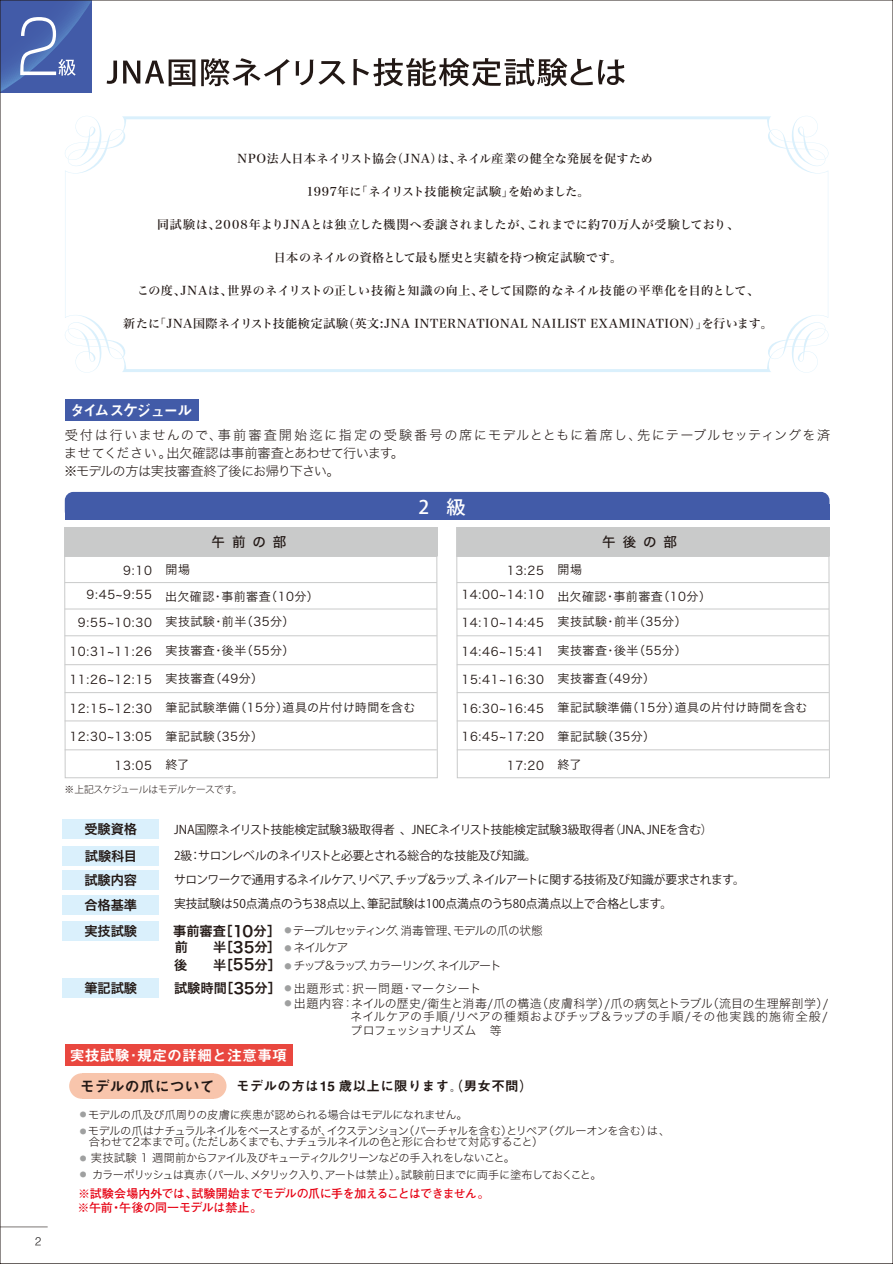
<style>
.page{position:relative;width:893px;height:1264px;background:#fff}
.page>*{position:absolute;margin:0;border:0;box-sizing:border-box;transform-origin:0 0}
.t1{font:500 18.6px "Koz Go Pro";color:#fff}
.t2{font:15px "Midashi Go MB31";color:#fff}
.t3{font:15px "Midashi Go MB31";color:#221815}
.t4{font:15px "Midashi Go MB31";letter-spacing:-.11em;color:#fff}
.t5{font:13.5px "Midashi Go MB31";letter-spacing:.025em;color:#221815}
.t6{font:13.5px "Hira Kaku Std N W5";letter-spacing:.505em;color:#221815}
.t7{font:13.2px/18px "Hira Kaku Std N W2";letter-spacing:.02em;color:#221815}
.t8{font:13.2px/26.5px "Hira Kaku Std N W6";color:#221815}
.t9{font:12px/25.5px "Hira Kaku Std N W3";letter-spacing:.04em;color:#221815}
.t10{font:12px "Hira Min Std W5";letter-spacing:.04em;color:#221815}
.t11{font:12px/25.5px "Koz Go Pro";color:#221815}
.t12{font:12px "Hira Min Std W5";letter-spacing:.015em;color:#221815}
.t13{font:12px "Koz Go Pro";letter-spacing:-.04em;color:#221815}
.t14{font:700 12px/13.5px "Futo Go B101";letter-spacing:-.025em;color:#e60012}
.t15{font:12px "Hira Kaku Std N W2";letter-spacing:-.015em;color:#221815}
.t16{font:12px "Hira Kaku Std N W2";letter-spacing:.04em;color:#221815}
.t17{font:12px/18px "Hira Kaku Std N W2";letter-spacing:-.12em;color:#221815}
.t18{font:12px "Hira Kaku Std N W2";letter-spacing:-.065em;color:#221815}
.t19{font:12px "Hira Kaku Std N W2";letter-spacing:.055em;color:#221815}
.t20{font:12px/24px "Hira Kaku Std N W3";letter-spacing:.06em;color:#221815;text-align:right}
.t21{font:12px "Hira Kaku Std N W2";letter-spacing:-.06em;color:#221815}
.t22{font:11.25px/10.5px "Hira Kaku Std N W2";letter-spacing:-.055em;color:#221815}
.t23{font:11.25px "Hira Kaku Std N W2";letter-spacing:-.075em;color:#221815}
.t24{font:300 9.75px "Koz Go Pro";letter-spacing:-.035em;color:#221815}
.s1{font-family:"Hira Kaku Std N W6";font-size:13.2px}
.s2{font-family:"Hira Kaku Std N W6";font-size:15.15px}
.s3{font-size:7.2px;color:#9fa0a0}
.s4{font-size:6.75px;color:#9fa0a0}
</style>
<div class="page">
<hr style="left:0;top:1226px;width:48px;height:1px;background:#221815">
<svg style="left:35px;top:1237px;width:6px;height:8px"></svg>
<svg style="left:107px;top:61px;width:10px;height:23px"></svg>
<svg style="left:123px;top:59px;width:72px;height:27px"></svg>
<svg style="left:201px;top:58px;width:89px;height:28px"></svg>
<svg style="left:296px;top:60px;width:49px;height:25px"></svg>
<svg style="left:353px;top:58px;width:272px;height:28px"></svg>
<svg style="left:2px;top:2px;width:90px;height:90px"></svg>
<div style="left:62px;top:921px;width:97px;height:19px;background:#daf0fc"></div>
<div style="left:62px;top:895px;width:97px;height:19px;background:#daf0fc"></div>
<div style="left:62px;top:820px;width:97px;height:19px;background:#daf0fc"></div>
<div style="left:62px;top:846px;width:97px;height:19px;background:#daf0fc"></div>
<div style="left:62px;top:978px;width:97px;height:19px;background:#daf0fc"></div>
<div style="left:62px;top:870px;width:97px;height:19px;background:#daf0fc"></div>
<svg style="left:65px;top:116px;width:764px;height:257px"></svg>
<svg style="left:64px;top:555px;width:374px;height:223px"></svg>
<div style="left:65px;top:527px;width:372px;height:29px;background:#c9caca"></div>
<hr style="left:65px;top:692px;width:372px;height:1px;background:#c9caca">
<hr style="left:65px;top:664px;width:372px;height:1px;background:#c9caca">
<hr style="left:65px;top:635px;width:372px;height:1px;background:#c9caca">
<hr style="left:65px;top:749px;width:372px;height:1px;background:#c9caca">
<hr style="left:65px;top:720px;width:372px;height:1px;background:#c9caca">
<hr style="left:65px;top:582px;width:372px;height:1px;background:#c9caca">
<hr style="left:65px;top:608px;width:372px;height:1px;background:#c9caca">
<div style="left:82px;top:1073px;width:132px;height:25px;background:#f8c5ac"></div>
<div style="left:69px;top:1073px;width:26px;height:25px;background:#f8c5ac;border-radius:50%"></div>
<div style="left:201px;top:1073px;width:25px;height:25px;background:#f8c5ac;border-radius:50%"></div>
<div style="left:65px;top:1044px;width:227px;height:22px;background:#e9473f"></div>
<div style="left:65px;top:399px;width:134px;height:21px;background:#425ba8"></div>
<div style="left:65px;top:492px;width:764px;height:27px;background:#425ba8;border-radius:9px"></div>
<div style="left:65px;top:503px;width:764px;height:16px;background:#425ba8"></div>
<svg style="left:456px;top:555px;width:374px;height:223px"></svg>
<div style="left:457px;top:527px;width:372px;height:29px;background:#c9caca"></div>
<hr style="left:457px;top:692px;width:372px;height:1px;background:#c9caca">
<hr style="left:457px;top:664px;width:372px;height:1px;background:#c9caca">
<hr style="left:457px;top:635px;width:372px;height:1px;background:#c9caca">
<hr style="left:457px;top:749px;width:372px;height:1px;background:#c9caca">
<hr style="left:457px;top:720px;width:372px;height:1px;background:#c9caca">
<hr style="left:457px;top:582px;width:372px;height:1px;background:#c9caca">
<hr style="left:457px;top:608px;width:372px;height:1px;background:#c9caca">
<p class="t10" style="left:237px;top:150px;width:417px">NPO法人日本ネイリスト協会（JNA）は、ネイル産業の健全な発展を促すため</p>
<p class="t12" style="left:306px;top:183px;width:285px">1997年に「ネイリスト技能検定試験」を始めました。</p>
<p class="t10" style="left:157px;top:216px;width:583px">同試験は、2008年よりJNAとは独立した機関へ委譲されましたが、これまでに約70万人が受験しており、</p>
<p class="t12" style="left:274px;top:249px;width:350px">日本のネイルの資格として最も歴史と実績を持つ検定試験です。</p>
<p class="t10" style="left:137px;top:282px;width:623px">この度、JNAは、世界のネイリストの正しい技術と知識の向上、そして国際的なネイル技能の平準化を目的として、</p>
<p class="t10" style="left:123px;top:315px;width:651px">新たに「JNA国際ネイリスト技能検定試験（英文:JNA INTERNATIONAL NAILIST EXAMINATION）」を行います。</p>
<p class="t4" style="left:70px;top:401px;width:124px">タイムスケジュール</p>
<p class="t7" style="left:64px;top:426px;width:768px">受付は行いませんので、事前審査開始迄に指定の受験番号の席にモデルとともに着席し、先にテーブルセッティングを済ませてください。出欠確認は事前審査とあわせて行います。<br>※モデルの方は実技審査終了後にお帰り下さい。</p>
<h1 class="t1" style="left:418px;top:495px;width:49px">2 級</h1>
<p class="t6" style="left:211px;top:532px;width:76px">午前の部</p>
<p class="t6" style="left:602px;top:532px;width:76px">午後の部</p>
<p class="t9" style="left:166px;top:556px;width:26px">開場</p>
<p class="t9" style="left:165px;top:583px;width:155px">出欠確認・事前審査（10分）実技試験・前半（35分）</p>
<p class="t9" style="left:166px;top:637px;width:131px">実技審査・後半（55分）</p>
<p class="t9" style="left:166px;top:666px;width:99px">実技審査（49分）</p>
<p class="t9" style="left:166px;top:694px;width:251px">筆記試験準備（15分）道具の片付け時間を含む</p>
<p class="t9" style="left:166px;top:723px;width:99px">筆記試験（35分）</p>
<p class="t9" style="left:166px;top:751px;width:25px">終了</p>
<p class="t24" style="left:65px;top:783px;width:179px">※上記スケジュールはモデルケースです。</p>
<p class="t9" style="left:87px;top:558px;width:67px;line-height:24px;text-align:right">9:10<br>9:45~9:55</p>
<p class="t9" style="left:78px;top:610px;width:75px">9:55~10:30</p>
<p class="t9" style="left:69px;top:638px;width:84px">10:31~11:26</p>
<p class="t9" style="left:69px;top:667px;width:84px">11:26~12:15</p>
<p class="t9" style="left:69px;top:695px;width:84px">12:15~12:30</p>
<p class="t9" style="left:69px;top:724px;width:84px">12:30~13:05</p>
<p class="t9" style="left:115px;top:752px;width:39px">13:05</p>
<p class="t20" style="left:461px;top:558px;width:84px">13:25<br>14:00~14:10</p>
<p class="t9" style="left:461px;top:610px;width:84px">14:10~14:45</p>
<p class="t9" style="left:461px;top:638px;width:84px">14:46~15:41</p>
<p class="t9" style="left:461px;top:667px;width:84px">15:41~16:30</p>
<p class="t9" style="left:461px;top:695px;width:84px">16:30~16:45</p>
<p class="t9" style="left:461px;top:724px;width:84px">16:45~17:20</p>
<p class="t9" style="left:507px;top:752px;width:39px">17:20</p>
<p class="t9" style="left:558px;top:556px;width:26px">開場</p>
<p class="t9" style="left:557px;top:583px;width:155px">出欠確認・事前審査（10分）実技試験・前半（35分）</p>
<p class="t9" style="left:558px;top:637px;width:131px">実技審査・後半（55分）</p>
<p class="t9" style="left:558px;top:666px;width:99px">実技審査（49分）</p>
<p class="t9" style="left:558px;top:694px;width:251px">筆記試験準備（15分）道具の片付け時間を含む</p>
<p class="t9" style="left:558px;top:723px;width:99px">筆記試験（35分）</p>
<p class="t9" style="left:558px;top:751px;width:25px">終了</p>
<p class="t8" style="left:84px;top:816px;width:54px">受験資格試験科目</p>
<p class="t11" style="left:174px;top:817px;width:540px">JNA国際ネイリスト技能検定試験3級取得者 、JNECネイリスト技能検定試験3級取得者（JNA、JNEを含む）<br>2級：サロンレベルのネイリストと必要とされる総合的な技能及び知識。</p>
<p class="t8" style="left:84px;top:867px;width:54px">試験内容</p>
<p class="t13" style="left:174px;top:871px;width:572px">サロンワークで通用するネイルケア、リペア、チップ&amp;ラップ、ネイルアートに関する技術及び知識が要求されます。</p>
<p class="t8" style="left:84px;top:892px;width:54px">合格基準</p>
<p class="t11" style="left:174px;top:891px;width:500px">実技試験は50点満点のうち38点以上、筆記試験は100点満点のうち80点満点以上で合格とします。</p>
<p class="t8" style="left:84px;top:918px;width:54px">実技試験</p>
<p class="t18" style="left:173px;top:921px;width:371px"><span class="s1">事前審査［</span><span class="s2">10</span><span class="s1">分］</span> <span class="s3">●</span> テーブルセッティング、消毒管理、モデルの爪の状態</p>
<p class="t17" style="left:174px;top:938px;width:329px;text-indent:39px"><span class="s1">半［</span><span class="s2">35</span><span class="s1">分］</span> <span class="s3">●</span> ネイルケア<br><span class="s1">後　　半［</span><span class="s2">55</span><span class="s1">分］</span> <span class="s3">●</span> チップ＆ラップ、カラーリング、ネイルアート</p>
<p class="t8" style="left:175px;top:934px;width:15px">前</p>
<p class="t8" style="left:84px;top:975px;width:54px">筆記試験</p>
<p class="t19" style="left:174px;top:979px;width:309px"><span class="s1">試験時間［</span><span class="s2">35</span><span class="s1">分］</span> <span class="s3">●</span> 出題形式：択一問題・マークシート</p>
<p class="t15" style="left:285px;top:994px;width:545px"><span class="s3">●</span> 出題内容：ネイルの歴史/衛生と消毒/爪の構造（皮膚科学）/爪の病気とトラブル（流目の生理解剖学）/</p>
<p class="t16" style="left:285px;top:1007px;width:544px">　　　　　ネイルケアの手順/リペアの種類およびチップ＆ラップの手順/その他実践的施術全般/</p>
<p class="t21" style="left:350px;top:1021px;width:153px">プロフェッショナリズム　等</p>
<p class="t2" style="left:70px;top:1047px;width:219px">実技試験･規定の詳細と注意事項</p>
<p class="t3" style="left:65px;top:1077px;width:151px">　モデルの爪について</p>
<p class="t5" style="left:236px;top:1078px;width:298px">モデルの方は15 歳以上に限ります。（男女不問）</p>
<p class="t22" style="left:80px;top:1109px;width:389px"><span class="s4">●</span> モデルの爪及び爪周りの皮膚に疾患が認められる場合はモデルになれません。</p>
<p class="t22" style="left:89px;top:1125px;width:583px;text-indent:-9px"><span class="s4">●</span> モデルの爪はナチュラルネイルをベースとするが、イクステンション（バーチャルを含む）とリペア（グルーオンを含む）は、合わせて2本まで可。（ただしあくまでも、ナチュラルネイルの色と形に合わせて対応すること）</p>
<p class="t22" style="left:80px;top:1152px;width:437px"><span class="s4">●</span> 実技試験 1 週間前からファイル及びキューティクルクリーンなどの手入れをしないこと。</p>
<p class="t23" style="left:80px;top:1166px;width:523px"><span class="s4">●</span> カラーポリッシュは真赤（パール、メタリック入り、アートは禁止）。試験前日までに両手に塗布しておくこと。</p>
<p class="t14" style="left:77px;top:1187px;width:413px">※試験会場内外では、試験開始までモデルの爪に手を加えることはできません。※午前・午後の同一モデルは禁止。</p>
</div>
